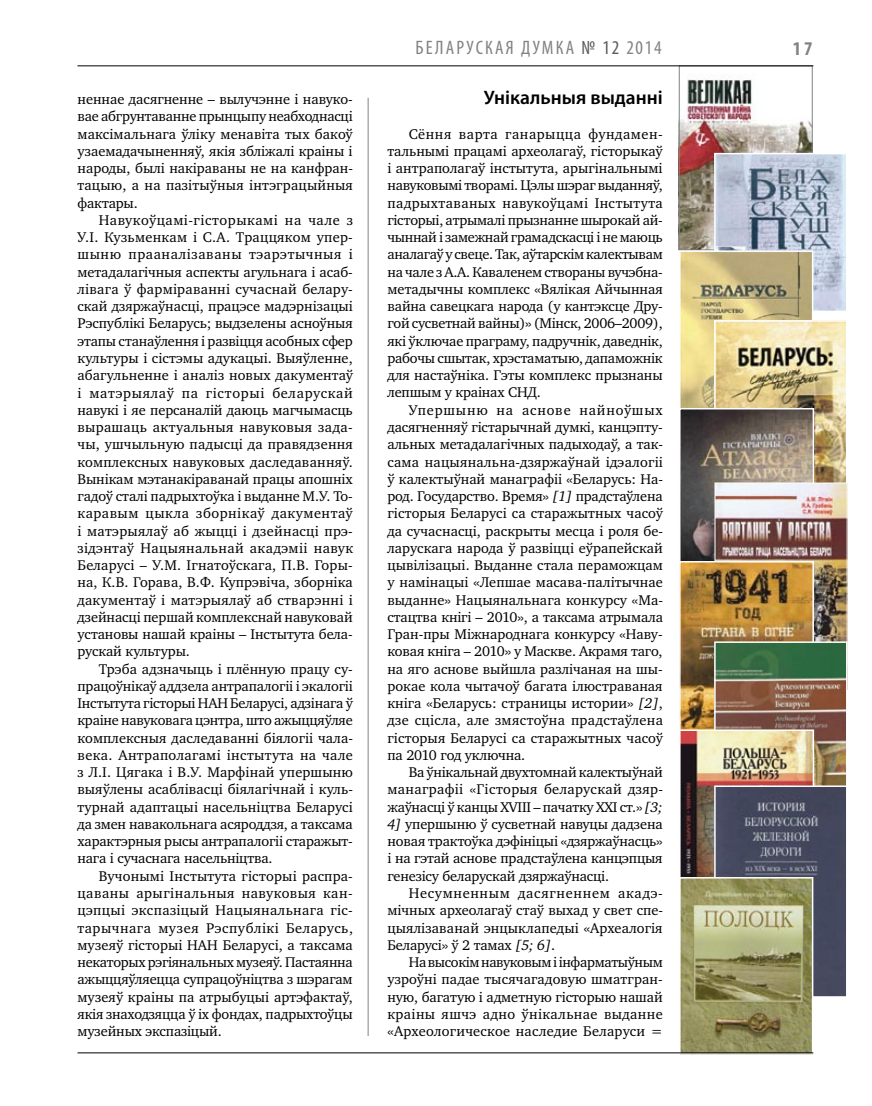
<style>
.page{position:relative;width:872px;height:1106px;background:#fff}
.page>*{position:absolute;margin:0;border:0;box-sizing:border-box;transform-origin:0 0}
.t1{font:condensed 19.5px "Myriad Pro";letter-spacing:.105em;color:#808285}
.t2{font:600 19.5px "Myriad Pro";color:#000}
.t3{font:700 condensed 19.5px "Myriad Pro";color:#808285}
.t4{font:14.4px/17.2px "Charter C";letter-spacing:-.005em;color:#000;text-align:justify}
.s1{color:#58595b}
.s2{font-style:italic}
</style>
<div class="page">
<hr style="left:368px;top:98px;width:1px;height:938px;background:#808285">
<img style="left:681px;top:76px;width:129px;height:332px">
<div style="left:679px;top:66px;width:133px;height:184px;border:1px solid #808285"></div>
<img style="left:717px;top:156px;width:127px;height:153px">
<div style="left:714px;top:153px;width:133px;height:159px;border:2px solid #fff"></div>
<div style="left:679px;top:250px;width:134px;height:190px;border:2px solid #fff"></div>
<img style="left:717px;top:323px;width:127px;height:159px">
<div style="left:714px;top:320px;width:133px;height:201px;border:2px solid #fff"></div>
<img style="left:682px;top:411px;width:129px;height:150px">
<div style="left:679px;top:408px;width:135px;height:173px;border:2px solid #fff"></div>
<img style="left:716px;top:484px;width:129px;height:157px">
<div style="left:714px;top:482px;width:133px;height:208px;border:1px solid #fff"></div>
<img style="left:682px;top:564px;width:129px;height:165px">
<div style="left:679px;top:561px;width:135px;height:177px;border:2px solid #fff"></div>
<img style="left:717px;top:644px;width:127px;height:141px">
<div style="left:714px;top:641px;width:133px;height:188px;border:2px solid #fff"></div>
<img style="left:682px;top:732px;width:129px;height:145px">
<div style="left:679px;top:729px;width:135px;height:196px;border:2px solid #fff"></div>
<img style="left:717px;top:788px;width:127px;height:206px">
<div style="left:714px;top:785px;width:133px;height:212px;border:2px solid #fff"></div>
<img style="left:682px;top:880px;width:128px;height:171px">
<div style="left:679px;top:877px;width:134px;height:177px;border:2px solid #fff"></div>
<hr style="left:77px;top:65px;width:736px;height:1px;background:#000">
<hr style="left:77px;top:1052px;width:736px;height:1px;background:#000">
<p class="t4" style="left:77px;top:91px;width:277px">неннае дасягненне – вылучэнне і навуко&shy;вае абгрунтаванне прынцыпу неабходнасці максімальнага ўліку менавіта тых бакоў узаемадачыненняў, якія збліжалі краіны і народы, былі накіраваны не на канфран&shy;тацыю, а на пазітыўныя інтэграцыйныя фактары.</p>
<p class="t4" style="left:77px;top:211px;width:277px;text-indent:21px">Навукоўцамі-гісторыкамі на чале з У.І. Кузьменкам і С.А. Траццяком упер&shy;шыню прааналізаваны тэарэтычныя і метадалагічныя аспекты агульнага і асаб&shy;лівага ў фарміраванні сучаснай белару&shy;скай дзяржаўнасці, працэсе мадэрнізацыі Рэспублікі Беларусь; выдзелены асноўныя этапы станаўлення і развіцця асобных сфер культуры і сістэмы адукацыі. Выяўленне, абагульненне і аналіз новых дакументаў і матэрыялаў па гісторыі беларускай навукі і яе персаналій даюць магчымасць вырашаць актуальныя навуковыя зада&shy;чы, ушчыльную падысці да правядзення комплексных навуковых даследаванняў.<br>Вынікам мэтанакіраванай працы апошніх гадоў сталі падрыхтоўка і выданне М.У. То&shy;каравым цыкла зборнікаў дакументаў і матэрыялаў аб жыцці і дзейнасці прэ&shy;зідэнтаў Нацыянальнай акадэміі навук Беларусі – У.М. Ігнатоўскага, П.В. Горы&shy;на, К.В. Горава, В.Ф. Купрэвіча, зборніка дакументаў і матэрыялаў аб стварэнні і дзейнасці першай комплекснай навуковай установы нашай краіны – Інстытута бела&shy;рускай культуры.</p>
<p class="t4" style="left:77px;top:660px;width:277px;text-indent:21px">Трэба адзначыць і плённую працу су&shy;працоўнікаў аддзела антрапалогіі і экалогіі Інстытута гісторыі НАН Беларусі, адзінага ў краіне навуковага цэнтра, што ажыццяўляе комплексныя даследаванні біялогіі чала&shy;века. Антраполагамі інстытута на чале з Л.І. Цягака і В.У. Марфінай упершыню выяўлены асаблівасці біялагічнай і куль&shy;турнай адаптацыі насельніцтва Беларусі да змен навакольнага асяроддзя, а таксама характэрныя рысы антрапалогіі старажыт&shy;нага і сучаснага насельніцтва.</p>
<p class="t4" style="left:77px;top:867px;width:277px;text-indent:21px">Вучонымі Інстытута гісторыі распра&shy;цаваны арыгінальныя навуковыя кан&shy;цэпцыі экспазіцый Нацыянальнага гіс&shy;тарычнага музея Рэспублікі Беларусь, музеяў гісторыі НАН Беларусі, а таксама некаторых рэгіянальных музеяў. Пастаянна ажыццяўляецца супрацоўніцтва з шэрагам музеяў краіны па атрыбуцыі артэфактаў, якія знаходзяцца ў іх фондах, падрыхтоўцы музейных экспазіцый.</p>
<h1 class="t1" style="left:415px;top:36px;width:21px">БЕЛАР</h1>
<h1 class="t1" style="left:466px;top:36px;width:87px">УСКА Я ДУМКА</h1>
<h1 class="t1" style="left:581px;top:36px;width:82px"><span class="s1">№ 12</span> 2014</h1>
<h1 class="t3" style="left:793px;top:37px;width:21px">17</h1>
<h1 class="t2" style="left:484px;top:85px;width:180px">Унікальныя выданні</h1>
<p class="t4" style="left:387px;top:125px;width:277px;text-indent:21px">Сёння варта ганарыцца фундамен&shy;тальнымі працамі археолагаў, гісторыкаў і антраполагаў інстытута, арыгінальнымі навуковымі творамі. Цэлы шэраг выданняў, падрыхтаваных навукоўцамі Інстытута гісторыі, атрымалі прызнанне шырокай ай&shy;чыннай і замежнай грамадскасці і не маюць аналагаў у свеце. Так, аўтарскім калектывам на чале з А.А. Каваленем створаны вучэбна&shy;метадычны комплекс «Вялікая Айчынная вайна савецкага народа (у кантэксце Дру&shy;гой сусветнай вайны)» (Мінск, 2006–2009), які ўключае праграму, падручнік, даведнік, рабочы сшытак, хрэстаматыю, дапаможнік для настаўніка. Гэты комплекс прызнаны лепшым у краінах СНД.</p>
<p class="t4" style="left:387px;top:401px;width:277px;text-indent:21px">Упершыню на аснове найноўшых дасягненняў гістарычнай думкі, канцэпту&shy;альных метадалагічных падыходаў, а так&shy;сама нацыянальна-дзяржаўнай ідэалогіі ў калектыўнай манаграфіі «Беларусь: На&shy;род. Государство. Время» <span class="s2">[1]</span> прадстаўлена гісторыя Беларусі са старажытных часоў да сучаснасці, раскрыты месца і роля бе&shy;ларускага народа ў развіцці еўрапейскай цывілізацыі. Выданне стала пераможцам у намінацыі «Лепшае масава-палітычнае выданне» Нацыянальнага конкурсу «Ма&shy;стацтва кнігі – 2010», а таксама атрымала Гран-пры Міжнароднага конкурсу «Наву&shy;ковая кніга – 2010» у Маскве. Акрамя таго, на яго аснове выйшла разлічаная на шы&shy;рокае кола чытачоў багата ілюстраваная кніга «Беларусь: страницы истории» <span class="s2">[2]</span>, дзе сцісла, але змястоўна прадстаўлена гісторыя Беларусі са старажытных часоў па 2010 год уключна.</p>
<p class="t4" style="left:387px;top:764px;width:277px;text-indent:21px">Ва ўнікальнай двухтомнай калектыўнай манаграфіі «Гісторыя беларускай дзяр&shy;жаўнасці ў канцы ХVIII – пачатку ХХІ ст.» <span class="s2">[3; 4]</span> упершыню ў сусветнай навуцы дадзена новая трактоўка дэфініцыі «дзяржаўнасць» і на гэтай аснове прадстаўлена канцэпцыя генезісу беларускай дзяржаўнасці.</p>
<p class="t4" style="left:387px;top:884px;width:277px;text-indent:21px">Несумненным дасягненнем акадэ&shy;мічных археолагаў стаў выхад у свет спе&shy;цыялізаванай энцыклапедыі «Археалогія Беларусі» ў 2 тамах <span class="s2">[5; 6]</span>.</p>
<p class="t4" style="left:387px;top:953px;width:277px;text-indent:21px">На высокім навуковым і інфарматыўным узроўні падае тысячагадовую шматгран&shy;ную, багатую і адметную гісторыю нашай краіны яшчэ адно ўнікальнае выданне «Археологическое наследие Беларуси =</p>
</div>
